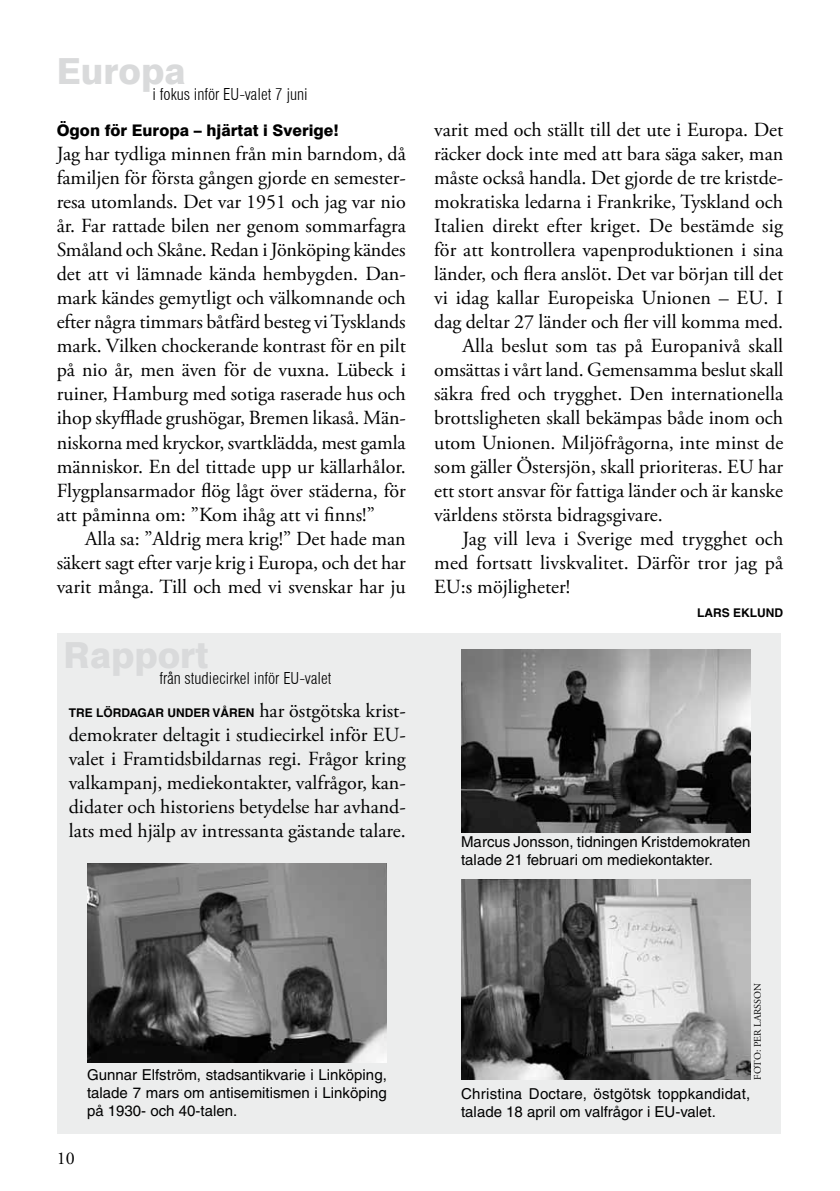
<style>
.page{position:relative;width:840px;height:1191px;background:#fff}
.page>*{position:absolute;margin:0;border:0;box-sizing:border-box;transform-origin:0 0}
.t1{font:800 36px "Swiss 721 BT";color:#d9dadb}
.t2{font:20px/24px "Adobe Garamond Pro";color:#000;text-align:justify}
.t3{font:20px "Adobe Garamond Pro";letter-spacing:-.02em;color:#000}
.t4{font:18px "Adobe Garamond Pro";color:#000}
.t5{font:300 condensed 16px "Swiss 721 BT";color:#000}
.t6{font:800 16px "Swiss 721 BT";color:#000}
.t7{font:15px/18px "Helvetica";color:#000}
.t8{font:700 12px "Helvetica";color:#000}
.t9{font:10px "Adobe Garamond Pro";color:#000}
.s1{font-family:"Adobe Garamond Pro";font-weight:400;font-size:20px}
</style>
<div class="page">
<div style="left:58px;top:633px;width:722px;height:500px;background:#eceded"></div>
<img style="left:461px;top:649px;width:289px;height:183px">
<img style="left:87px;top:863px;width:299px;height:200px">
<img style="left:461px;top:879px;width:289px;height:200px">
<h1 class="t1" style="left:57px;top:49px;width:130px">Europa</h1>
<p class="t5" style="left:152px;top:85px;width:157px">i fokus inför EU-valet 7 juni</p>
<p class="t6" style="left:57px;top:121px;width:283px">Ögon för Europa – hjärtat i Sverige!</p>
<p class="t2" style="left:57px;top:143px;width:350px">Jag har tydliga minnen från min barndom, då familjen för första gången gjorde en semester&shy;resa utomlands. Det var 1951 och jag var nio år. Far rattade bilen ner genom sommarfagra Småland och Skåne. Redan i Jönköping kändes det att vi lämnade kända hembygden. Dan&shy;mark kändes gemytligt och välkomnande och efter några timmars båtfärd besteg vi Tysklands mark. Vilken chockerande kontrast för en pilt på nio år, men även för de vuxna. Lübeck i ruiner, Hamburg med sotiga raserade hus och ihop skyfflade grushögar, Bremen likaså. Män&shy;niskorna med kryckor, svartklädda, mest gamla människor. En del tittade upp ur källarhålor.<br>Flygplansarmador flög lågt över städerna, för att påminna om: ”Kom ihåg att vi finns!”</p>
<p class="t2" style="left:57px;top:527px;width:350px;text-indent:28px">Alla sa: ”Aldrig mera krig!” Det hade man säkert sagt efter varje krig i Europa, och det har varit många. Till och med vi svenskar har ju</p>
<p class="t5" style="left:159px;top:669px;width:173px">från studiecirkel inför EU-valet</p>
<p class="t8" style="left:69px;top:705px;width:337px">TRE LÖRDAGAR UNDER VÅREN <span class="s1">har östgötska krist-</span></p>
<p class="t2" style="left:69px;top:723px;width:338px">demokrater deltagit i studiecirkel inför EU&shy;valet i Framtidsbildarnas regi. Frågor kring valkampanj, mediekontakter, valfrågor, kan&shy;didater och historiens betydelse har avhand&shy;lats med hjälp av intressanta gästande talare.</p>
<p class="t2" style="left:434px;top:119px;width:350px">varit med och ställt till det ute i Europa. Det</p>
<p class="t2" style="left:434px;top:143px;width:350px">räcker dock inte med att bara säga saker, man</p>
<p class="t2" style="left:434px;top:167px;width:350px">måste också handla. Det gjorde de tre kristde-</p>
<p class="t3" style="left:434px;top:190px;width:350px">mokratiska ledarna i Frankrike, Tyskland och</p>
<p class="t2" style="left:434px;top:215px;width:350px">Italien direkt efter kriget. De bestämde sig</p>
<p class="t2" style="left:434px;top:239px;width:350px">för att kontrollera vapenproduktionen i sina</p>
<p class="t2" style="left:434px;top:263px;width:350px">länder, och flera anslöt. Det var början till det</p>
<p class="t2" style="left:434px;top:287px;width:350px">vi idag kallar Europeiska Unionen – EU. I</p>
<p class="t2" style="left:434px;top:311px;width:350px">dag deltar 27 länder och fler vill komma med.</p>
<p class="t2" style="left:462px;top:335px;width:322px">Alla beslut som tas på Europanivå skall</p>
<p class="t2" style="left:434px;top:359px;width:350px">omsättas i vårt land. Gemensamma beslut skall</p>
<p class="t2" style="left:434px;top:383px;width:350px">säkra fred och trygghet. Den internationella</p>
<p class="t2" style="left:434px;top:407px;width:350px">brottsligheten skall bekämpas både inom och</p>
<p class="t2" style="left:434px;top:431px;width:350px">utom Unionen. Miljöfrågorna, inte minst de</p>
<p class="t2" style="left:434px;top:455px;width:350px">som gäller Östersjön, skall prioriteras. EU har</p>
<p class="t2" style="left:434px;top:479px;width:350px">ett stort ansvar för fattiga länder och är kanske</p>
<p class="t2" style="left:434px;top:503px;width:230px">världens största bidragsgivare.</p>
<p class="t2" style="left:462px;top:527px;width:322px">Jag vill leva i Sverige med trygghet och</p>
<p class="t2" style="left:434px;top:551px;width:350px">med fortsatt livskvalitet. Därför tror jag på</p>
<p class="t2" style="left:434px;top:575px;width:137px">EU:s möjligheter!</p>
<p class="t8" style="left:696px;top:605px;width:87px">LARS EKLUND</p>
<p class="t7" style="left:461px;top:832px;width:291px">Marcus Jonsson, tidningen Kristdemokraten talade 21 februari om mediekontakter.</p>
<p class="t7" style="left:87px;top:1065px;width:301px;text-align:justify">Gunnar Elfström, stadsantikvarie i Linköping, talade 7 mars om antisemitismen i Linköping på 1930- och 40-talen.</p>
<p class="t4" style="left:57px;top:1147px;width:19px">10</p>
<p class="t9" style="left:751px;top:1079px;width:98px;rotate:-90deg">FOTO: PER LARSSON</p>
<p class="t7" style="left:461px;top:1084px;width:290px">Christina Doctare, östgötsk toppkandidat, talade 18 april om valfrågor i EU-valet.</p>
</div>
